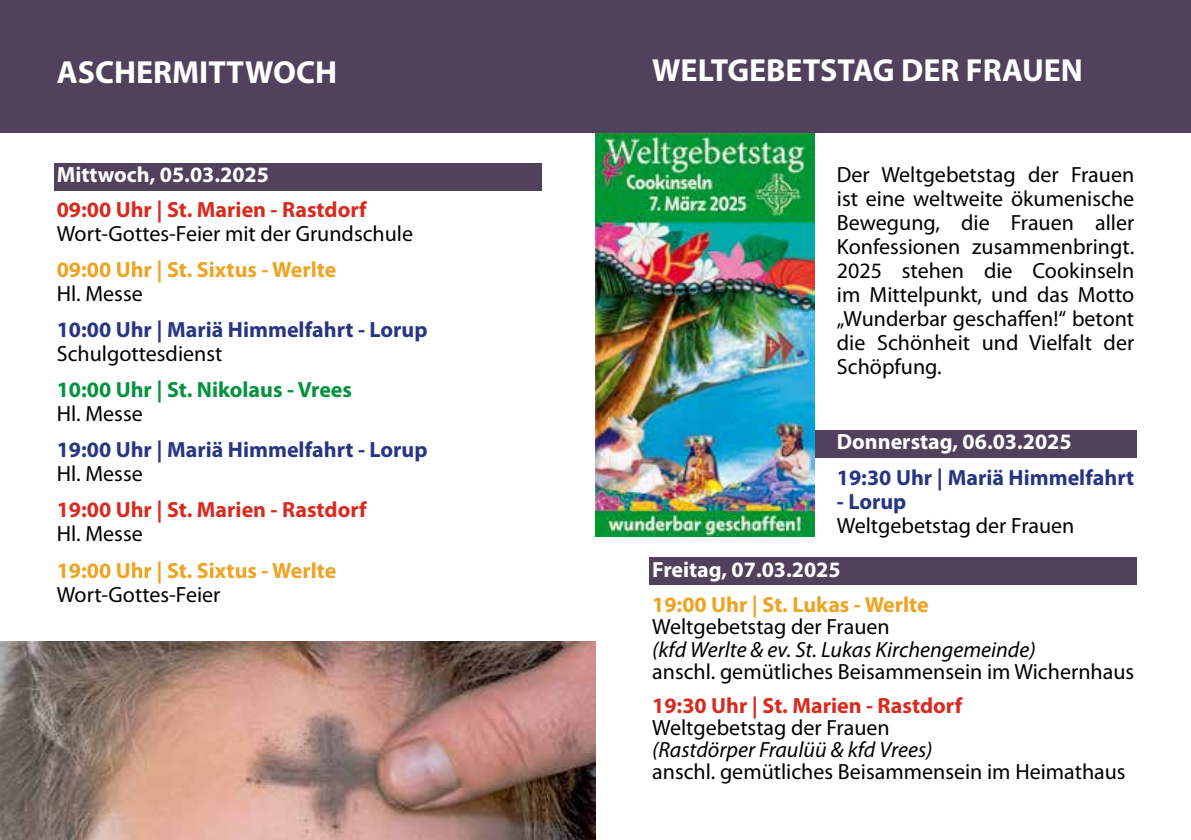
<style>
.page{position:relative;width:1191px;height:840px;background:#fff}
.page>*{position:absolute;margin:0;border:0;box-sizing:border-box;transform-origin:0 0}
.t1{font:700 32px "Myriad Pro";color:#fff}
.t2{font:22px/24px "Myriad Pro";color:#000;text-align:justify}
.t3{font:700 22px "Myriad Pro";color:#283583}
.t4{font:700 22px "Myriad Pro";color:#d92a1f}
.t5{font:700 22px "Myriad Pro";color:#eda422}
.t6{font:italic 22px "Myriad Pro";color:#000}
.t7{font:700 22px "Myriad Pro";color:#fff}
.t8{font:700 22px "Myriad Pro";color:#04923f}
</style>
<div class="page">
<div style="left:595px;top:0;width:596px;height:133px;background:#52415c"></div>
<div style="left:0;top:0;width:595px;height:133px;background:#52415c"></div>
<div style="left:54px;top:163px;width:487px;height:27px;background:#52415c"></div>
<img style="left:0;top:641px;width:595px;height:198px">
<div style="left:649px;top:429px;width:488px;height:28px;background:#52415c"></div>
<div style="left:649px;top:557px;width:488px;height:28px;background:#52415c"></div>
<img style="left:595px;top:133px;width:219px;height:403px">
<h1 class="t1" style="left:57px;top:51px;width:282px">ASCHERMITTWOCH</h1>
<p class="t7" style="left:57px;top:160px;width:214px">Mittwoch, 05.03.2025</p>
<p class="t4" style="left:57px;top:195px;width:311px">09:00 Uhr | St. Marien - Rastdorf</p>
<p class="t2" style="left:57px;top:221px;width:358px">Wort-Gottes-Feier mit der Grundschule</p>
<p class="t5" style="left:57px;top:255px;width:281px">09:00 Uhr | St. Sixtus - Werlte</p>
<p class="t2" style="left:57px;top:281px;width:88px">Hl. Messe</p>
<p class="t3" style="left:57px;top:315px;width:372px">10:00 Uhr | Mariä Himmelfahrt - Lorup</p>
<p class="t2" style="left:57px;top:341px;width:167px">Schulgottesdienst</p>
<p class="t8" style="left:57px;top:375px;width:297px">10:00 Uhr | St. Nikolaus - Vrees</p>
<p class="t2" style="left:57px;top:401px;width:88px">Hl. Messe</p>
<p class="t3" style="left:57px;top:435px;width:372px">19:00 Uhr | Mariä Himmelfahrt - Lorup</p>
<p class="t2" style="left:57px;top:461px;width:88px">Hl. Messe</p>
<p class="t4" style="left:57px;top:495px;width:311px">19:00 Uhr | St. Marien - Rastdorf</p>
<p class="t2" style="left:57px;top:521px;width:88px">Hl. Messe</p>
<p class="t5" style="left:57px;top:555px;width:281px">19:00 Uhr | St. Sixtus - Werlte</p>
<p class="t2" style="left:57px;top:581px;width:165px">Wort-Gottes-Feier</p>
<h1 class="t1" style="left:652px;top:49px;width:432px">WELTGEBETSTAG DER FRAUEN</h1>
<p class="t2" style="left:837px;top:162px;width:299px">Der Weltgebetstag der Frauen ist eine weltweite ökumenische Bewegung, die Frauen aller Konfessionen zusammenbringt.<br>2025 stehen die Cookinseln im Mittelpunkt, und das Motto „Wunderbar geschaffen!“ betont die Schönheit und Vielfalt der Schöpfung.</p>
<p class="t7" style="left:837px;top:427px;width:236px">Donnerstag, 06.03.2025</p>
<p class="t3" style="left:837px;top:462px;width:299px">19:30 Uhr | Mariä Himmelfahrt</p>
<p class="t3" style="left:837px;top:486px;width:71px">- Lorup</p>
<p class="t2" style="left:837px;top:513px;width:239px">Weltgebetstag der Frauen</p>
<p class="t7" style="left:652px;top:555px;width:190px">Freitag, 07.03.2025</p>
<p class="t5" style="left:652px;top:590px;width:278px">19:00 Uhr | St. Lukas - Werlte</p>
<p class="t2" style="left:652px;top:614px;width:239px">Weltgebetstag der Frauen</p>
<p class="t6" style="left:652px;top:635px;width:385px">(kfd Werlte &amp; ev. St. Lukas Kirchengemeinde)</p>
<p class="t2" style="left:652px;top:658px;width:483px">anschl. gemütliches Beisammensein im Wichernhaus</p>
<p class="t4" style="left:652px;top:690px;width:311px">19:30 Uhr | St. Marien - Rastdorf</p>
<p class="t2" style="left:652px;top:714px;width:239px">Weltgebetstag der Frauen</p>
<p class="t6" style="left:652px;top:735px;width:282px">(Rastdörper Fraulüü &amp; kfd Vrees)</p>
<p class="t2" style="left:652px;top:758px;width:475px">anschl. gemütliches Beisammensein im Heimathaus</p>
</div>
